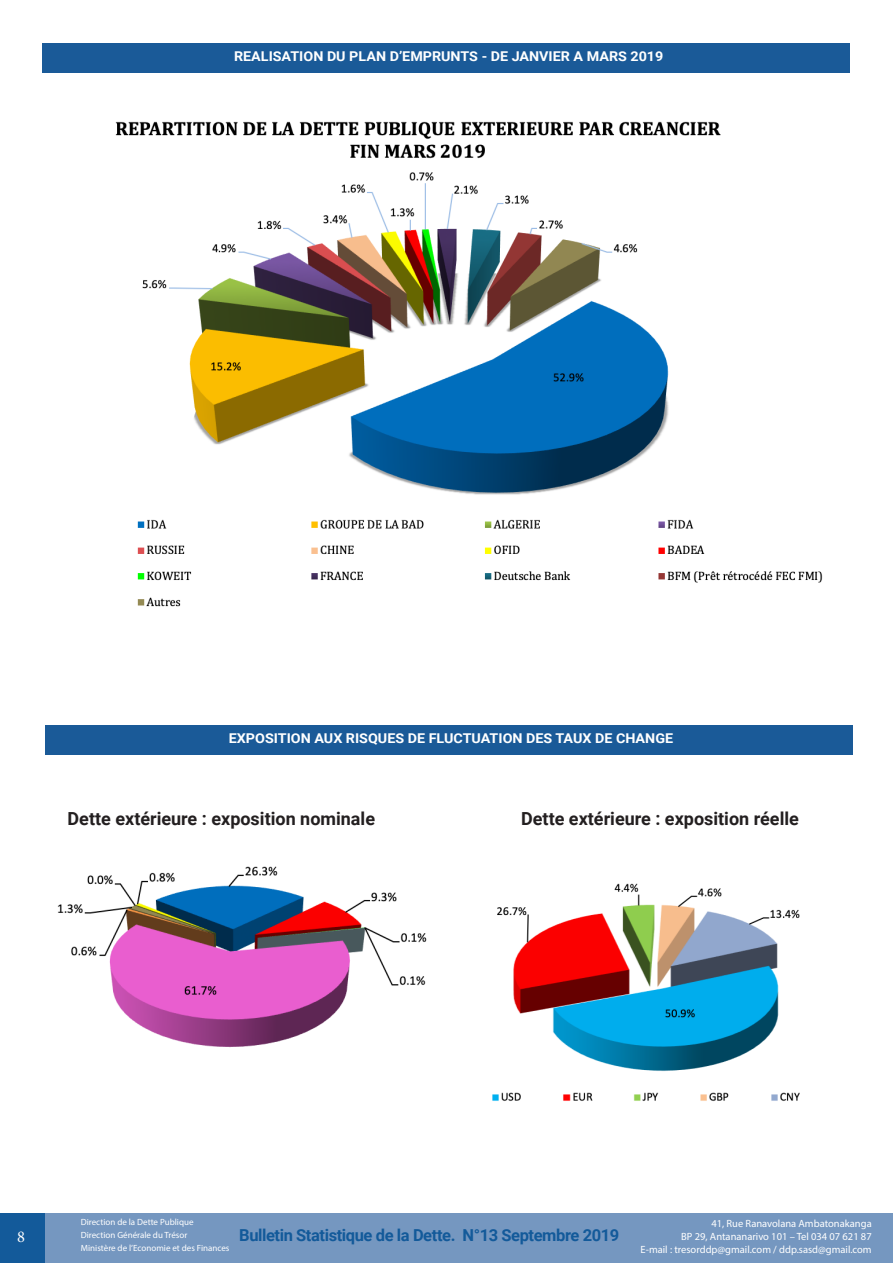
<style>
.page{position:relative;width:893px;height:1263px;background:#fff}
.page>*{position:absolute;margin:0;border:0;box-sizing:border-box;transform-origin:0 0}
.t1{font:700 18px "Roboto";color:#231f20}
.t2{font:700 16.5px "Roboto";letter-spacing:-.025em;color:#135a9a}
.t3{font:16.5px "Minion Pro";color:#fff}
.t4{font:700 13.5px "Roboto";color:#fff;scale:1.06 1}
.t5{font:10.5px/13px "Myriad Pro";color:#fff;text-align:right}
.t6{font:9px/13px "Myriad Pro";color:#fff}
</style>
<div class="page">
<div style="left:0;top:1213px;width:893px;height:50px;background:#7597c0"></div>
<div style="left:0;top:1213px;width:45px;height:50px;background:#135a9a"></div>
<div style="left:43px;top:43px;width:807px;height:30px;background:#1a5a98"></div>
<img style="left:115px;top:121px;width:708px;height:486px">
<img style="left:57px;top:866px;width:370px;height:182px">
<img style="left:492px;top:883px;width:308px;height:218px">
<div style="left:45px;top:725px;width:808px;height:30px;background:#1a5a98"></div>
<p class="t4" style="left:234px;top:47px;width:406px">REALISATION DU PLAN D’EMPRUNTS - DE JANVIER A MARS 2019</p>
<p class="t4" style="left:229px;top:729px;width:421px">EXPOSITION AUX RISQUES DE FLUCTUATION DES TAUX DE CHANGE</p>
<p class="t1" style="left:68px;top:806px;width:309px">Dette extérieure : exposition nominale</p>
<p class="t1" style="left:521px;top:806px;width:279px">Dette extérieure : exposition réelle</p>
<p class="t6" style="left:81px;top:1216px;width:150px">Direction de la Dette Publique<br>Direction Générale du Trésor<br>Ministère de l’Economie et des Finances</p>
<p class="t5" style="left:641px;top:1216px;width:233px">41, Rue Ranavolana Ambatonakanga<br>BP 29, Antananarivo 101 – Tel 034 07 621 87<br>E-mail : tresorddp@gmail.com / ddp.sasd@gmail.com</p>
<h2 class="t3" style="left:17px;top:1226px;width:9px">8</h2>
<h2 class="t2" style="left:239px;top:1224px;width:382px">Bulletin Statistique de la Dette. N°13 Septembre 2019</h2>
</div>
